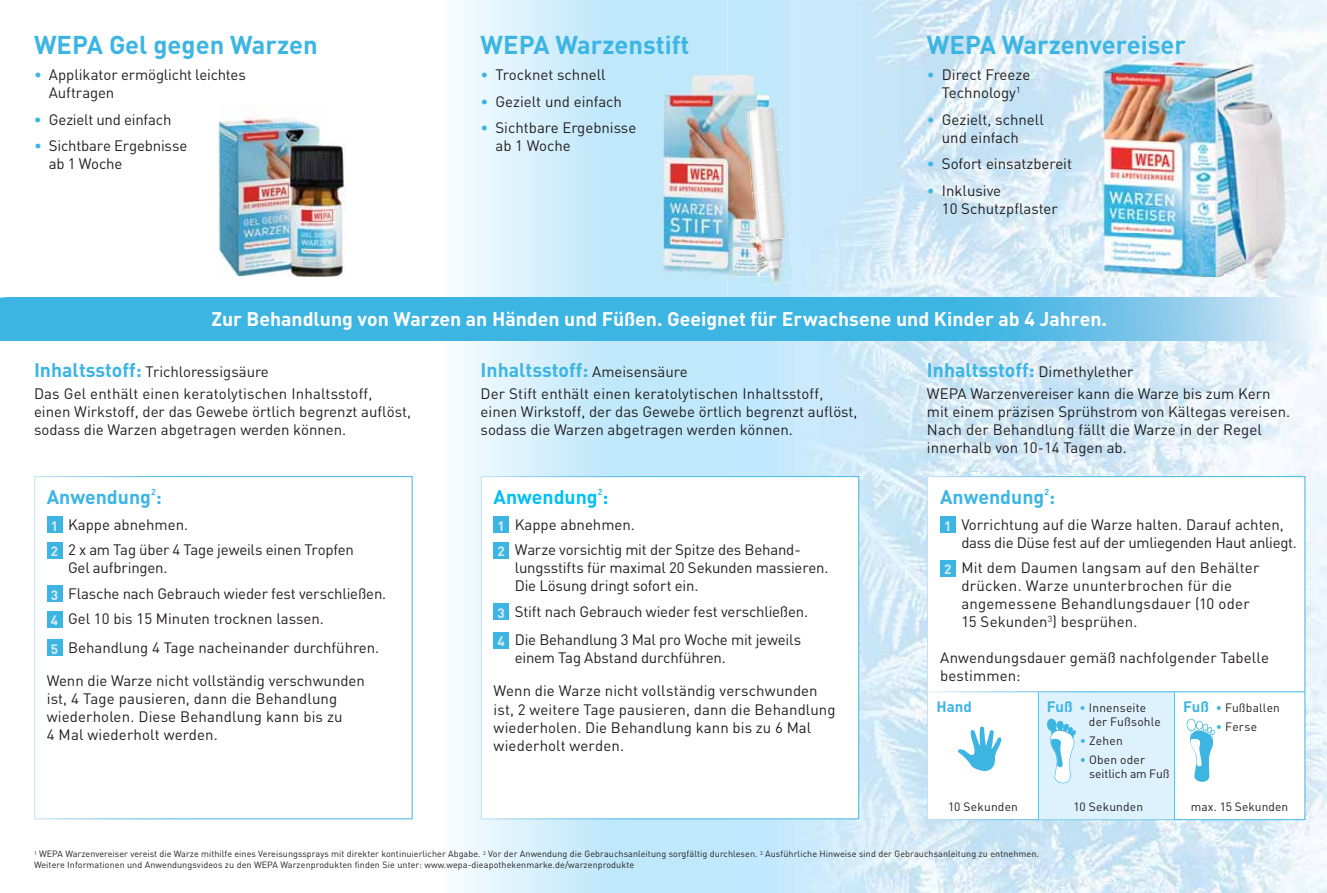
<style>
.page{position:relative;width:1327px;height:893px;background:#fff}
.page>*{position:absolute;margin:0;border:0;box-sizing:border-box;transform-origin:0 0}
.t1{font:700 25.5px "DIN";color:#3db5e3}
.t2{font:700 19.5px "DIN";color:#fff}
.t3{font:700 19.5px "DIN";color:#3db5e3}
.t4{font:700 19.5px "DIN";color:#00c0f3}
.t5{font:15px/18px "DIN";color:#231f20}
.t6{font:15px/18px "DIN";letter-spacing:-.02em;color:#231f20}
.t7{font:700 15px "DIN";color:#3db5e3}
.t8{font:12px/14.4px "DIN";letter-spacing:.015em;color:#231f20}
.t9{font:9px/10.8px "DIN";letter-spacing:.01em;color:#231f20}
.t10{font:700 8.7px "DIN";color:#3db5e3}
.s1{color:#3db5e3}
.s2{font-weight:700;color:#3db5e3}
.s3{font-weight:700;font-size:19.5px;color:#3db5e3}
.s4{font-weight:700;font-size:13.5px;color:#daebf5}
.s5{font-weight:400;font-size:15px;color:#231f20}
.s6{font-weight:700;font-size:15px;color:#3db5e3}
</style>
<div class="page">
<div style="left:604px;top:0;width:123px;height:893px;background:#bfe8fb"></div>
<img style="left:346px;top:0;width:258px;height:893px">
<img style="left:958px;top:263px;width:369px;height:630px">
<img style="left:958px;top:0;width:317px;height:105px">
<img style="left:958px;top:105px;width:142px;height:158px">
<img style="left:727px;top:340px;width:231px;height:553px">
<img style="left:773px;top:0;width:185px;height:298px">
<img style="left:727px;top:277px;width:46px;height:21px">
<div style="left:727px;top:0;width:46px;height:105px;background:#bfe8fb"></div>
<svg style="left:0;top:298px;width:1327px;height:42px;background:#51bbe5"></svg>
<img style="left:663px;top:75px;width:106px;height:202px">
<img style="left:745px;top:105px;width:36px;height:45px">
<img style="left:769px;top:149px;width:16px;height:44px">
<img style="left:769px;top:193px;width:20px;height:45px">
<img style="left:759px;top:238px;width:34px;height:47px">
<img style="left:748px;top:148px;width:21px;height:45px">
<img style="left:752px;top:191px;width:17px;height:44px">
<img style="left:756px;top:234px;width:13px;height:43px">
<img style="left:218px;top:113px;width:103px;height:34px">
<img style="left:218px;top:147px;width:71px;height:86px">
<img style="left:218px;top:233px;width:71px;height:43px">
<img style="left:289px;top:142px;width:57px;height:134px">
<img style="left:1100px;top:60px;width:103px;height:217px">
<img style="left:1203px;top:60px;width:51px;height:28px">
<img style="left:1224px;top:82px;width:98px;height:213px">
<img style="left:1186px;top:88px;width:68px;height:189px">
<div style="left:481px;top:477px;width:378px;height:342px;background:#fff"></div>
<div style="left:481px;top:476px;width:378px;height:343px;border:1px solid #fff"></div>
<div style="left:35px;top:477px;width:377px;height:342px;background:#fff"></div>
<div style="left:34px;top:476px;width:378px;height:343px;border:1px solid #fff"></div>
<div style="left:493px;top:517px;width:16px;height:16px;background:#3db5e3"></div>
<div style="left:493px;top:542px;width:16px;height:16px;background:#3db5e3"></div>
<div style="left:493px;top:604px;width:16px;height:16px;background:#3db5e3"></div>
<div style="left:493px;top:632px;width:16px;height:16px;background:#3db5e3"></div>
<div style="left:47px;top:517px;width:15px;height:16px;background:#3db5e3"></div>
<div style="left:47px;top:542px;width:15px;height:16px;background:#3db5e3"></div>
<div style="left:47px;top:586px;width:15px;height:16px;background:#3db5e3"></div>
<div style="left:47px;top:611px;width:15px;height:16px;background:#3db5e3"></div>
<div style="left:47px;top:640px;width:15px;height:16px;background:#3db5e3"></div>
<div style="left:927px;top:477px;width:378px;height:343px;background:#fff"></div>
<div style="left:927px;top:476px;width:378px;height:344px;border:1px solid #fff"></div>
<hr style="left:928px;top:691px;width:246px;height:1px;background:#fff">
<hr style="left:1174px;top:691px;width:130px;height:1px;background:#fff">
<svg style="left:958px;top:726px;width:43px;height:45px"></svg>
<svg style="left:1186px;top:719px;width:29px;height:63px"></svg>
<svg style="left:1038px;top:692px;width:137px;height:127px;background:#d8f0fc"></svg>
<div style="left:940px;top:517px;width:15px;height:16px;background:#3db5e3"></div>
<div style="left:940px;top:560px;width:15px;height:16px;background:#3db5e3"></div>
<h1 class="t1" style="left:34px;top:36px;width:285px">WEPA Gel gegen Warzen</h1>
<p class="t5" style="left:49px;top:68px;width:199px;text-indent:-15px"><span class="s1">•</span> Applikator ermöglicht leichtes<br>Auftragen</p>
<p class="t6" style="left:34px;top:112px;width:139px"><span class="s2">•</span> Gezielt und einfach</p>
<p class="t5" style="left:49px;top:139px;width:140px;text-indent:-15px"><span class="s1">•</span> Sichtbare Ergebnisse ab 1 Woche</p>
<h1 class="t1" style="left:480px;top:36px;width:210px">WEPA Warzenstift</h1>
<p class="t5" style="left:480px;top:68px;width:127px"><span class="s1">•</span> Trocknet schnell</p>
<p class="t5" style="left:480px;top:94px;width:143px"><span class="s1">•</span> Gezielt und einfach</p>
<p class="t5" style="left:495px;top:121px;width:142px;text-indent:-15px"><span class="s1">•</span> Sichtbare Ergebnisse ab 1 Woche</p>
<h1 class="t1" style="left:927px;top:36px;width:261px">WEPA Warzenvereiser</h1>
<p class="t5" style="left:927px;top:68px;width:105px;text-align:center"><span class="s1">•</span> Direct Freeze<br>Technology<sup>1</sup></p>
<p class="t5" style="left:942px;top:112px;width:103px;text-indent:-15px"><span class="s1">•</span> Gezielt, schnell und einfach</p>
<p class="t5" style="left:927px;top:157px;width:147px"><span class="s1">•</span> Sofort einsatzbereit</p>
<p class="t5" style="left:942px;top:183px;width:117px;text-indent:-15px"><span class="s1">•</span> Inklusive<br>10 Schutzpflaster</p>
<h2 class="t2" style="left:211px;top:312px;width:897px">Zur Behandlung von Warzen an Händen und Füßen. Geeignet für Erwachsene und Kinder ab 4 Jahren.</h2>
<p class="t5" style="left:34px;top:362px;width:340px;line-height:22.2px"><span class="s3">Inhaltsstoff:</span> Trichloressigsäure<br>Das Gel enthält einen keratolytischen Inhaltsstoff,</p>
<p class="t5" style="left:34px;top:404px;width:378px">einen Wirkstoff, der das Gewebe örtlich begrenzt auflöst, sodass die Warzen abgetragen werden können.</p>
<p class="t10" style="left:151px;top:489px;width:6px">2</p>
<p class="t5" style="left:51px;top:513px;width:305px;line-height:25.5px"><span class="s4">1</span> Kappe abnehmen.<br><span class="s4">2</span> 2 x am Tag über 4 Tage jeweils einen Tropfen</p>
<p class="t5" style="left:51px;top:557px;width:337px;line-height:25.5px;text-indent:17px">Gel aufbringen.<br><span class="s4">3</span> Flasche nach Gebrauch wieder fest verschließen.<br><span class="s4">4</span> Gel 10 bis 15 Minuten trocknen lassen.</p>
<p class="t5" style="left:51px;top:640px;width:330px"><span class="s4">5</span> Behandlung 4 Tage nacheinander durchführen.</p>
<p class="t5" style="left:47px;top:673px;width:320px">Wenn die Warze nicht vollständig verschwunden ist, 4 Tage pausieren, dann die Behandlung wiederholen. Diese Behandlung kann bis zu<br>4 Mal wiederholt werden.</p>
<h2 class="t3" style="left:47px;top:490px;width:117px">Anwendung :</h2>
<h2 class="t3" style="left:480px;top:363px;width:208px">Inhaltsstoff: <span class="s5">Ameisensäure</span></h2>
<p class="t5" style="left:480px;top:386px;width:378px">Der Stift enthält einen keratolytischen Inhaltsstoff, einen Wirkstoff, der das Gewebe örtlich begrenzt auflöst, sodass die Warzen abgetragen werden können.</p>
<p class="t10" style="left:598px;top:489px;width:6px">2</p>
<p class="t5" style="left:498px;top:513px;width:304px;line-height:25.5px"><span class="s4">1</span> Kappe abnehmen.<br><span class="s4">2</span> Warze vorsichtig mit der Spitze des Behand-</p>
<p class="t5" style="left:515px;top:561px;width:315px">lungsstifts für maximal 20 Sekunden massieren.<br>Die Lösung dringt sofort ein.</p>
<p class="t5" style="left:498px;top:599px;width:312px;line-height:28.5px"><span class="s4">3</span> Stift nach Gebrauch wieder fest verschließen.<br><span class="s4">4</span> Die Behandlung 3 Mal pro Woche mit jeweils</p>
<p class="t5" style="left:515px;top:651px;width:212px">einem Tag Abstand durchführen.</p>
<p class="t5" style="left:493px;top:684px;width:343px">Wenn die Warze nicht vollständig verschwunden ist, 2 weitere Tage pausieren, dann die Behandlung wiederholen. Die Behandlung kann bis zu 6 Mal wiederholt werden.</p>
<h2 class="t4" style="left:493px;top:490px;width:117px">Anwendung :</h2>
<h2 class="t3" style="left:927px;top:363px;width:208px">Inhaltsstoff: <span class="s5">Dimethylether</span></h2>
<p class="t5" style="left:927px;top:386px;width:365px">WEPA Warzenvereiser kann die Warze bis zum Kern mit einem präzisen Sprühstrom von Kältegas vereisen.<br>Nach der Behandlung fällt die Warze in der Regel innerhalb von 10-14 Tagen ab.</p>
<p class="t10" style="left:1044px;top:489px;width:6px">2</p>
<p class="t6" style="left:961px;top:517px;width:337px;text-indent:-17px"><span class="s4">1</span> Vorrichtung auf die Warze halten. Darauf achten, dass die Düse fest auf der umliegenden Haut anliegt.</p>
<p class="t5" style="left:961px;top:561px;width:299px;text-indent:-17px"><span class="s4">2</span> Mit dem Daumen langsam auf den Behälter drücken. Warze ununterbrochen für die angemessene Behandlungsdauer (10 oder 15 Sekunden<sup>3</sup>) besprühen.</p>
<p class="t5" style="left:940px;top:651px;width:330px">Anwendungsdauer gemäß nachfolgender Tabelle bestimmen:</p>
<h2 class="t3" style="left:940px;top:490px;width:116px">Anwendung :</h2>
<p class="t7" style="left:936px;top:701px;width:37px">Hand</p>
<p class="t8" style="left:1089px;top:702px;width:73px;text-indent:-42px"><span class="s6">Fuß</span> <span class="s1">•</span> Innenseite der Fußsohle</p>
<p class="t8" style="left:1079px;top:735px;width:44px"><span class="s1">•</span> Zehen</p>
<p class="t8" style="left:1089px;top:754px;width:82px;text-indent:-9px"><span class="s1">•</span> Oben oder seitlich am Fuß</p>
<p class="t8" style="left:1183px;top:702px;width:98px"><span class="s6">Fuß</span> <span class="s1">•</span> Fußballen</p>
<p class="t8" style="left:1216px;top:720px;width:43px"><span class="s1">•</span> Ferse</p>
<p class="t8" style="left:948px;top:801px;width:71px">10 Sekunden</p>
<p class="t8" style="left:1073px;top:801px;width:71px">10 Sekunden</p>
<p class="t8" style="left:1190px;top:801px;width:99px">max. 15 Sekunden</p>
<p class="t9" style="left:34px;top:850px;width:1006px"><sup>1</sup> WEPA Warzenvereiser vereist die Warze mithilfe eines Vereisungssprays mit direkter kontinuierlicher Abgabe. <sup>2</sup> Vor der Anwendung die Gebrauchsanleitung sorgfältig durchlesen. <sup>3</sup> Ausführliche Hinweise sind der Gebrauchsanleitung zu entnehmen.<br>Weitere Informationen und Anwendungsvideos zu den WEPA Warzenprodukten finden Sie unter: www.wepa-dieapothekenmarke.de/warzenprodukte</p>
</div>
